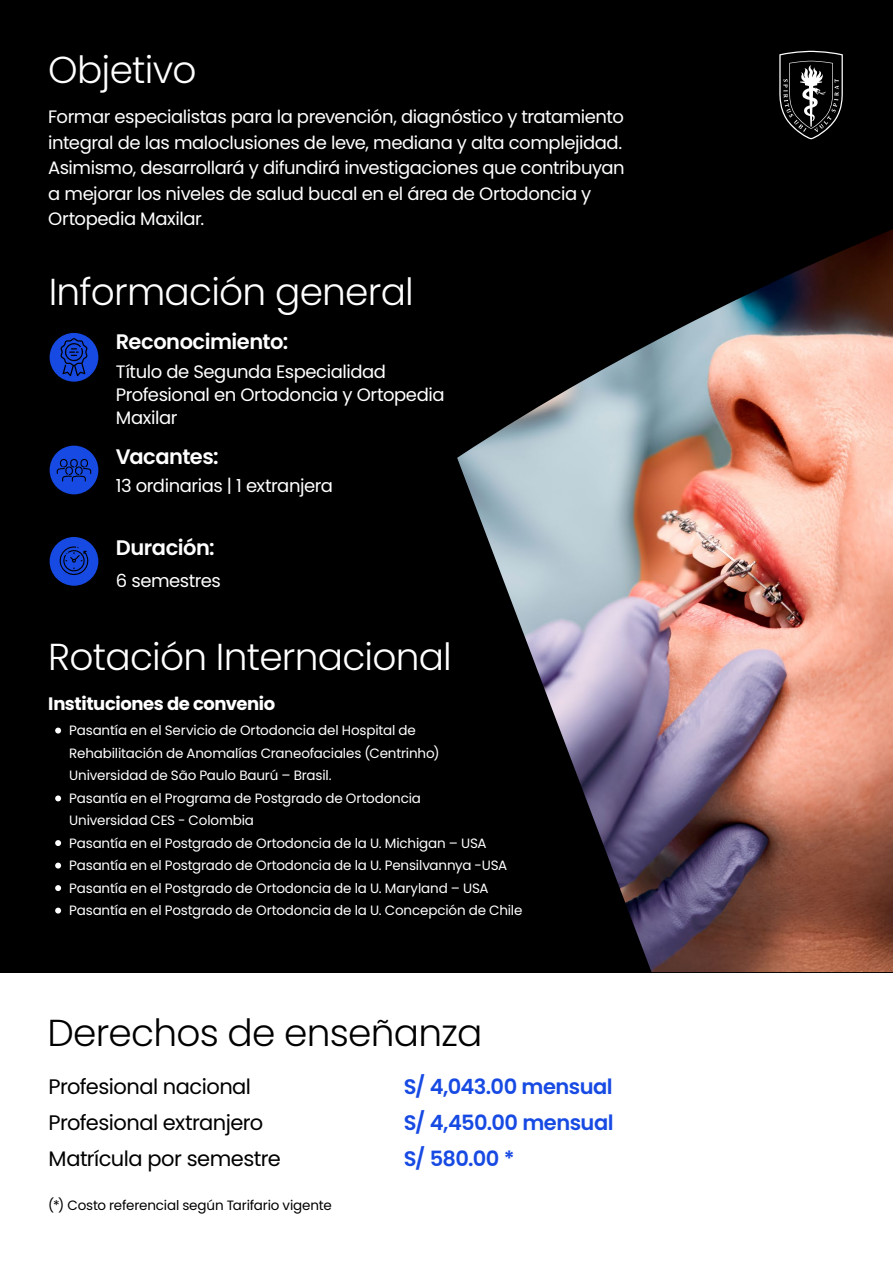
<style>
.page{position:relative;width:893px;height:1263px;background:#fff}
.page>*{position:absolute;margin:0;border:0;box-sizing:border-box;transform-origin:0 0}
.t1{font:300 37.5px "Poppins";letter-spacing:-.02em;color:#fff}
.t2{font:300 37.5px "Poppins";letter-spacing:-.02em;color:#000}
.t3{font:21px/36px "Poppins";letter-spacing:-.025em;color:#000}
.t4{font:600 21px/36px "Poppins";letter-spacing:-.025em;color:#174ae3;text-align:justify}
.t5{font:600 21px "Poppins";letter-spacing:-.025em;color:#fff}
.t6{font:18px/25.5px "Poppins";letter-spacing:-.025em;color:#fff}
.t7{font:700 18px "Poppins";letter-spacing:-.025em;color:#fff}
.t8{font:13.5px/22.5px "Poppins";letter-spacing:-.01em;color:#fff}
.t9{font:13.5px "Poppins";letter-spacing:-.015em;color:#000}
</style>
<div class="page">
<div style="left:0;top:0;width:893px;height:972px;background:#000"></div>
<svg style="left:779px;top:51px;width:64px;height:88px"></svg>
<div style="left:50px;top:333px;width:48px;height:49px;background:#174ae3;border-radius:50%"></div>
<div style="left:50px;top:446px;width:48px;height:48px;background:#174ae3;border-radius:50%"></div>
<div style="left:50px;top:537px;width:48px;height:49px;background:#174ae3;border-radius:50%"></div>
<svg style="left:60px;top:338px;width:28px;height:38px"></svg>
<svg style="left:57px;top:459px;width:34px;height:23px"></svg>
<svg style="left:60px;top:546px;width:28px;height:29px"></svg>
<img style="left:457px;top:229px;width:436px;height:743px">
<svg style="left:55px;top:728px;width:6px;height:5px"></svg>
<svg style="left:55px;top:795px;width:6px;height:6px"></svg>
<svg style="left:55px;top:840px;width:6px;height:6px"></svg>
<svg style="left:55px;top:863px;width:6px;height:5px"></svg>
<svg style="left:55px;top:885px;width:6px;height:6px"></svg>
<svg style="left:55px;top:908px;width:6px;height:5px"></svg>
<h1 class="t1" style="left:48px;top:48px;width:150px">Objetivo</h1>
<p class="t6" style="left:48px;top:104px;width:578px">Formar especialistas para la prevención, diagnóstico y tratamiento integral de las maloclusiones de leve, mediana y alta complejidad.<br>Asimismo, desarrollará y difundirá investigaciones que contribuyan a mejorar los niveles de salud bucal en el área de Ortodoncia y Ortopedia Maxilar.</p>
<h1 class="t1" style="left:49px;top:270px;width:367px">Información general</h1>
<h2 class="t5" style="left:116px;top:330px;width:174px">Reconocimiento:</h2>
<h3 class="t6" style="left:116px;top:361px;width:330px;line-height:22.8px">Título de Segunda Especialidad<br>Profesional en Ortodoncia y Ortopedia<br>Maxilar</h3>
<h2 class="t5" style="left:116px;top:444px;width:104px">Vacantes:</h2>
<h3 class="t6" style="left:116px;top:473px;width:219px">13 ordinarias | 1 extranjera</h3>
<h2 class="t5" style="left:116px;top:535px;width:100px">Duración:</h2>
<h3 class="t6" style="left:116px;top:568px;width:107px">6 semestres</h3>
<h1 class="t1" style="left:48px;top:635px;width:405px">Rotación Internacional</h1>
<h3 class="t7" style="left:48px;top:693px;width:228px">Instituciones de convenio</h3>
<p class="t8" style="left:69px;top:719px;width:455px">Pasantía en el Servicio de Ortodoncia del Hospital de<br>Rehabilitación de Anomalías Craneofaciales (Centrinho)<br>Universidad de São Paulo Baurú – Brasil.<br>Pasantía en el Programa de Postgrado de Ortodoncia<br>Universidad CES - Colombia<br>Pasantía en el Postgrado de Ortodoncia de la U. Michigan – USA Pasantía en el Postgrado de Ortodoncia de la U. Pensilvannya -USA Pasantía en el Postgrado de Ortodoncia de la U. Maryland – USA Pasantía en el Postgrado de Ortodoncia de la U. Concepción de Chile</p>
<h1 class="t2" style="left:47px;top:1011px;width:436px">Derechos de enseñanza</h1>
<h2 class="t3" style="left:49px;top:1069px;width:234px">Profesional nacional<br>Profesional extranjero<br>Matrícula por semestre</h2>
<h2 class="t4" style="left:404px;top:1069px;width:211px">S/ 4,043.00 mensual S/ 4,450.00 mensual S/ 580.00 *</h2>
<p class="t9" style="left:48px;top:1197px;width:285px">(*) Costo referencial según Tarifario vigente</p>
</div>
